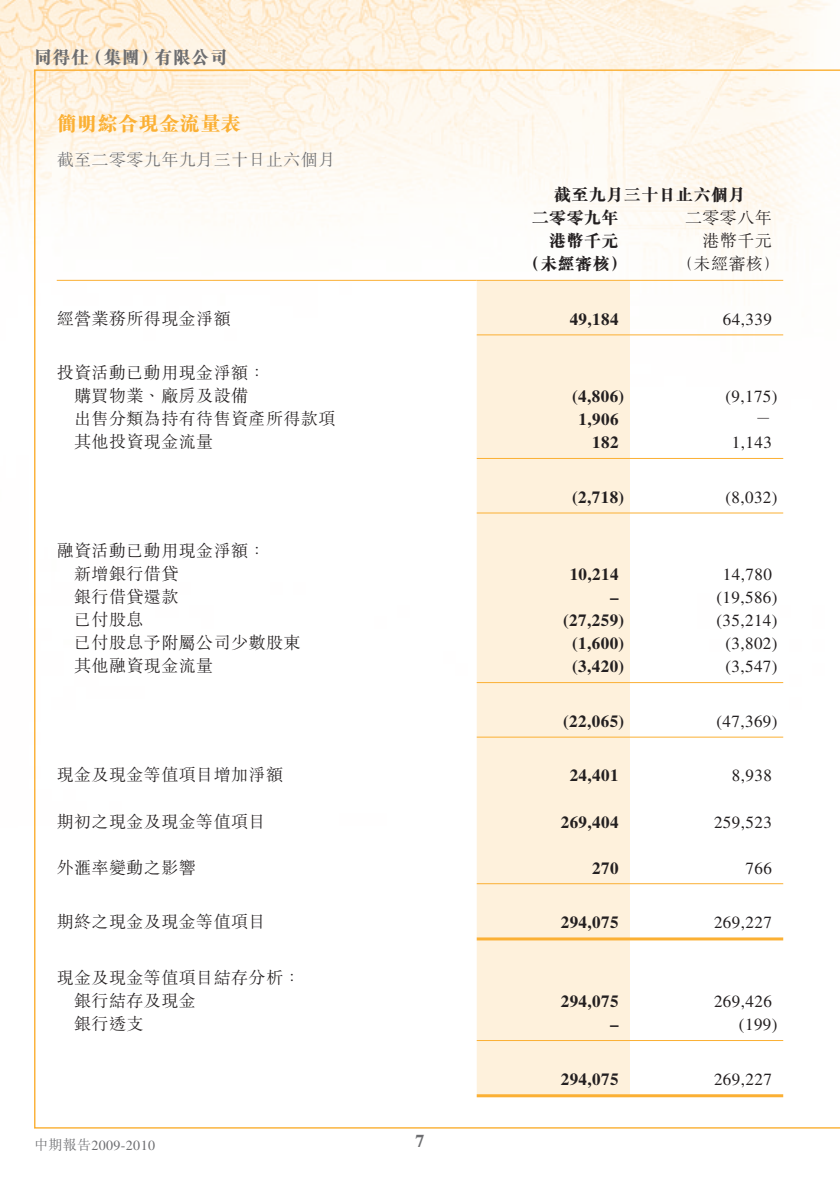
<style>
.page{position:relative;width:840px;height:1191px;background:#fff}
.page>*{position:absolute;margin:0;border:0;box-sizing:border-box;transform-origin:0 0}
.t1{font:800 20px "M Sung HK";letter-spacing:.025em;color:#fbb034}
.t2{font:800 18px "M Sung HK";letter-spacing:.025em;color:#6c6d70}
.t3{font:700 18px "Times LT Std";color:#6c6d70}
.t4{font:300 17px "M Sung HK";letter-spacing:.025em;color:#231f20}
.t5{font:17px "Times LT Std";letter-spacing:.025em;color:#231f20}
.t6{font:700 17px "Times LT Std";letter-spacing:.025em;color:#231f20}
.t7{font:800 17px "M Sung HK";letter-spacing:.025em;color:#231f20}
.t8{font:300 17px "M Sung HK";letter-spacing:.025em;color:#6c6d70}
.t9{font:14px "Times LT Std";letter-spacing:.025em;color:#6c6d70}
.s1{font-family:"M Sung HK";font-weight:300}
</style>
<div class="page">
<img style="left:0;top:0;width:839px;height:1129px">
<div style="left:476px;top:281px;width:153px;height:813px;background:#fef1dc"></div>
<hr style="left:57px;top:280px;width:419px;height:1px;background:#fbb034">
<hr style="left:476px;top:280px;width:153px;height:1px;background:#fbb034">
<hr style="left:629px;top:280px;width:153px;height:1px;background:#fbb034">
<hr style="left:476px;top:334px;width:153px;height:1px;background:#fbb034">
<hr style="left:629px;top:334px;width:153px;height:1px;background:#fbb034">
<hr style="left:476px;top:458px;width:153px;height:1px;background:#fbb034">
<hr style="left:629px;top:458px;width:153px;height:1px;background:#fbb034">
<hr style="left:476px;top:512px;width:153px;height:1px;background:#fbb034">
<hr style="left:629px;top:512px;width:153px;height:1px;background:#fbb034">
<hr style="left:476px;top:682px;width:153px;height:1px;background:#fbb034">
<hr style="left:629px;top:682px;width:153px;height:1px;background:#fbb034">
<hr style="left:476px;top:736px;width:153px;height:1px;background:#fbb034">
<hr style="left:629px;top:736px;width:153px;height:1px;background:#fbb034">
<hr style="left:476px;top:883px;width:153px;height:1px;background:#fbb034">
<hr style="left:629px;top:883px;width:153px;height:1px;background:#fbb034">
<hr style="left:476px;top:937px;width:153px;height:3px;background:#fbb034">
<hr style="left:629px;top:937px;width:153px;height:3px;background:#fbb034">
<hr style="left:476px;top:1040px;width:153px;height:1px;background:#fbb034">
<hr style="left:629px;top:1040px;width:153px;height:1px;background:#fbb034">
<hr style="left:476px;top:1094px;width:153px;height:3px;background:#fbb034">
<hr style="left:629px;top:1094px;width:153px;height:3px;background:#fbb034">
<p class="t2" style="left:85px;top:44px;width:75px">（集團）</p>
<p class="t2" style="left:154px;top:44px;width:75px">有限公司</p>
<p class="t2" style="left:34px;top:44px;width:56px">同得仕</p>
<p class="t1" style="left:57px;top:110px;width:185px">簡明綜合現金流量表</p>
<p class="t8" style="left:57px;top:148px;width:280px">截至二零零九年九月三十日止六個月</p>
<p class="t7" style="left:554px;top:183px;width:193px">截至九月三十日止六個月</p>
<p class="t4" style="left:684px;top:206px;width:88px">二零零八年</p>
<p class="t7" style="left:531px;top:206px;width:88px">二零零九年</p>
<p class="t7" style="left:549px;top:229px;width:71px">港幣千元</p>
<p class="t4" style="left:702px;top:229px;width:71px">港幣千元</p>
<p class="t7" style="left:522px;top:252px;width:106px">（未經審核）</p>
<p class="t4" style="left:675px;top:252px;width:106px">（未經審核(</p>
<p class="t4" style="left:57px;top:306px;width:175px">經營業務所得現金淨額</p>
<p class="t4" style="left:57px;top:361px;width:210px">投資活動已動用現金淨額：</p>
<p class="t6" style="left:569px;top:309px;width:50px">49,184</p>
<p class="t5" style="left:722px;top:309px;width:50px">64,339</p>
<p class="t4" style="left:74px;top:384px;width:175px">購買物業、廠房及設備</p>
<p class="t6" style="left:571px;top:386px;width:54px">)4,806(</p>
<p class="t5" style="left:725px;top:387px;width:54px">)9,175(</p>
<p class="t4" style="left:74px;top:407px;width:262px">出售分類為持有待售資產所得款項</p>
<p class="t6" style="left:578px;top:409px;width:41px">1,906</p>
<p class="t4" style="left:754px;top:407px;width:18px">－</p>
<p class="t4" style="left:74px;top:430px;width:140px">其他投資現金流量</p>
<p class="t6" style="left:592px;top:432px;width:28px">182</p>
<p class="t5" style="left:731px;top:433px;width:41px">1,143</p>
<p class="t6" style="left:571px;top:487px;width:54px">)2,718(</p>
<p class="t5" style="left:725px;top:487px;width:54px">)8,032(</p>
<p class="t4" style="left:57px;top:539px;width:210px">融資活動已動用現金淨額：</p>
<p class="t4" style="left:74px;top:562px;width:106px">新增銀行借貸</p>
<p class="t6" style="left:569px;top:564px;width:50px">10,214</p>
<p class="t5" style="left:722px;top:565px;width:50px">14,780</p>
<p class="t4" style="left:74px;top:585px;width:106px">銀行借貸還款</p>
<p class="t6" style="left:609px;top:587px;width:10px">–</p>
<p class="t5" style="left:716px;top:588px;width:63px">)19,586(</p>
<p class="t4" style="left:74px;top:608px;width:71px">已付股息</p>
<p class="t6" style="left:563px;top:610px;width:63px">)27,259(</p>
<p class="t5" style="left:716px;top:611px;width:63px">)35,214(</p>
<p class="t4" style="left:74px;top:631px;width:228px">已付股息予附屬公司少數股東</p>
<p class="t6" style="left:571px;top:633px;width:54px">)1,600(</p>
<p class="t5" style="left:725px;top:634px;width:54px">)3,802(</p>
<p class="t4" style="left:74px;top:654px;width:140px">其他融資現金流量</p>
<p class="t6" style="left:571px;top:656px;width:54px">)3,420(</p>
<p class="t5" style="left:725px;top:657px;width:54px">)3,547(</p>
<p class="t6" style="left:563px;top:711px;width:63px">)22,065(</p>
<p class="t5" style="left:716px;top:711px;width:63px">)47,369(</p>
<p class="t4" style="left:57px;top:763px;width:228px">現金及現金等值項目增加淨額</p>
<p class="t6" style="left:569px;top:765px;width:50px">24,401</p>
<p class="t5" style="left:731px;top:766px;width:41px">8,938</p>
<p class="t4" style="left:57px;top:809px;width:210px">期初之現金及現金等值項目</p>
<p class="t6" style="left:560px;top:811px;width:59px">269,404</p>
<p class="t5" style="left:713px;top:812px;width:59px">259,523</p>
<p class="t4" style="left:57px;top:855px;width:140px">外滙率變動之影響</p>
<p class="t6" style="left:592px;top:857px;width:28px">270</p>
<p class="t5" style="left:745px;top:858px;width:28px">766</p>
<p class="t4" style="left:57px;top:910px;width:210px">期終之現金及現金等值項目</p>
<p class="t4" style="left:57px;top:966px;width:245px">現金及現金等值項目結存分析：</p>
<p class="t6" style="left:560px;top:912px;width:59px">294,075</p>
<p class="t5" style="left:713px;top:912px;width:59px">269,227</p>
<p class="t4" style="left:74px;top:989px;width:123px">銀行結存及現金</p>
<p class="t6" style="left:560px;top:991px;width:59px">294,075</p>
<p class="t5" style="left:713px;top:992px;width:59px">269,426</p>
<p class="t4" style="left:74px;top:1012px;width:71px">銀行透支</p>
<p class="t6" style="left:609px;top:1014px;width:10px">–</p>
<p class="t5" style="left:738px;top:1015px;width:40px">)199(</p>
<p class="t6" style="left:560px;top:1069px;width:59px">294,075</p>
<p class="t5" style="left:713px;top:1069px;width:59px">269,227</p>
<p class="t9" style="left:34px;top:1137px;width:122px"><span class="s1">中期報告</span>2009-2010</p>
<p class="t3" style="left:415px;top:1130px;width:10px">7</p>
</div>
